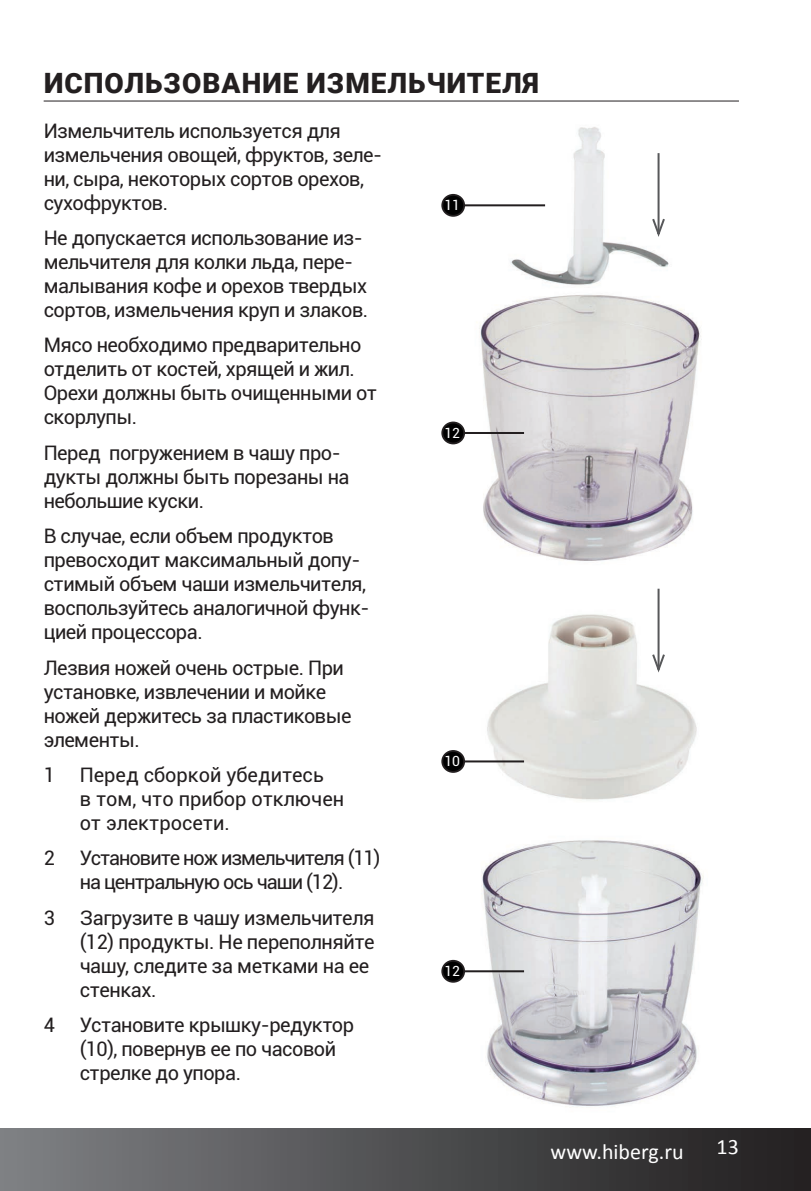
<style>
.page{position:relative;width:811px;height:1191px;background:#fff}
.page>*{position:absolute;margin:0;border:0;box-sizing:border-box;transform-origin:0 0}
.t1{font:900 28px "Roboto";letter-spacing:.035em;color:#231f20}
.t2{font:22px "Calibri";color:#fff}
.t3{font:20px/24px "Roboto";letter-spacing:-.025em;color:#231f20}
.t4{font:20px/24px "Roboto";color:#231f20}
.t5{font:20px/24px "Roboto";letter-spacing:-.05em;color:#231f20;text-align:center}
.t6{font:14px "Roboto";color:#fff}
</style>
<div class="page">
<div style="left:0;top:1128px;width:811px;height:63px;background:linear-gradient(to right,#7f8184,#201e1f)"></div>
<hr style="left:44px;top:100px;width:695px;height:1px;background:#231f20">
<img style="left:441px;top:127px;width:261px;height:434px">
<img style="left:441px;top:595px;width:263px;height:512px">
<hr style="left:657px;top:153px;width:2px;height:81px;background:#57585a">
<svg style="left:650px;top:216px;width:16px;height:24px"></svg>
<hr style="left:657px;top:588px;width:2px;height:81px;background:#57585a">
<svg style="left:650px;top:652px;width:16px;height:23px"></svg>
<hr style="left:453px;top:760px;width:71px;height:2px;background:#231f20">
<div style="left:442px;top:751px;width:22px;height:21px;background:#000;border-radius:50%"></div>
<div style="left:441px;top:750px;width:24px;height:23px;border:2px solid #231f20;border-radius:50%"></div>
<hr style="left:453px;top:204px;width:92px;height:2px;background:#231f20">
<div style="left:442px;top:195px;width:22px;height:21px;background:#000;border-radius:50%"></div>
<div style="left:441px;top:194px;width:24px;height:23px;border:2px solid #231f20;border-radius:50%"></div>
<hr style="left:453px;top:432px;width:71px;height:2px;background:#231f20">
<div style="left:442px;top:422px;width:22px;height:21px;background:#000;border-radius:50%"></div>
<div style="left:441px;top:421px;width:24px;height:23px;border:2px solid #231f20;border-radius:50%"></div>
<hr style="left:453px;top:970px;width:71px;height:2px;background:#231f20">
<div style="left:442px;top:960px;width:22px;height:21px;background:#000;border-radius:50%"></div>
<div style="left:441px;top:960px;width:24px;height:22px;border:2px solid #231f20;border-radius:50%"></div>
<h1 class="t1" style="left:44px;top:63px;width:496px">ИСПОЛЬЗОВАНИЕ ИЗМЕЛЬЧИТЕЛЯ</h1>
<p class="t3" style="left:44px;top:118px;width:340px">Измельчитель используется для измельчения овощей, фруктов, зеле&shy;ни, сыра, некоторых сортов орехов, сухофруктов.</p>
<p class="t3" style="left:44px;top:225px;width:326px">Не допускается использование из&shy;мельчителя для колки льда, пере&shy;малывания кофе и орехов твердых сортов, измельчения круп и злаков.</p>
<p class="t3" style="left:44px;top:332px;width:335px">Мясо необходимо предварительно отделить от костей, хрящей и жил.<br>Орехи должны быть очищенными от скорлупы.</p>
<p class="t3" style="left:44px;top:440px;width:307px">Перед погружением в чашу про&shy;дукты должны быть порезаны на небольшие куски.</p>
<p class="t3" style="left:44px;top:523px;width:327px">В случае, если объем продуктов превосходит максимальный допу&shy;стимый объем чаши измельчителя, воспользуйтесь аналогичной функ&shy;цией процессора.</p>
<p class="t3" style="left:44px;top:654px;width:309px">Лезвия ножей очень острые. При установке, извлечении и мойке ножей держитесь за пластиковые элементы.</p>
<p class="t4" style="left:80px;top:762px;width:266px;text-indent:-36px">1 Перед сборкой убедитесь<br>в том, что прибор отключен от электросети.</p>
<p class="t5" style="left:44px;top:845px;width:338px">2 Установите нож измельчителя (11) на центральную ось чаши (12).</p>
<p class="t3" style="left:80px;top:904px;width:296px;text-indent:-36px">3 Загрузите в чашу измельчителя (12) продукты. Не переполняйте чашу, следите за метками на ее стенках.</p>
<p class="t3" style="left:80px;top:1012px;width:276px;text-indent:-36px">4 Установите крышку-редуктор (10), повернув ее по часовой стрелке до упора.</p>
<p class="t6" style="left:444px;top:195px;width:17px">11</p>
<p class="t6" style="left:444px;top:423px;width:17px">12</p>
<p class="t6" style="left:444px;top:751px;width:17px">10</p>
<p class="t6" style="left:444px;top:961px;width:17px">12</p>
<p class="t2" style="left:550px;top:1137px;width:135px">www.hiberg.ru</p>
<p class="t2" style="left:716px;top:1133px;width:24px">13</p>
</div>
